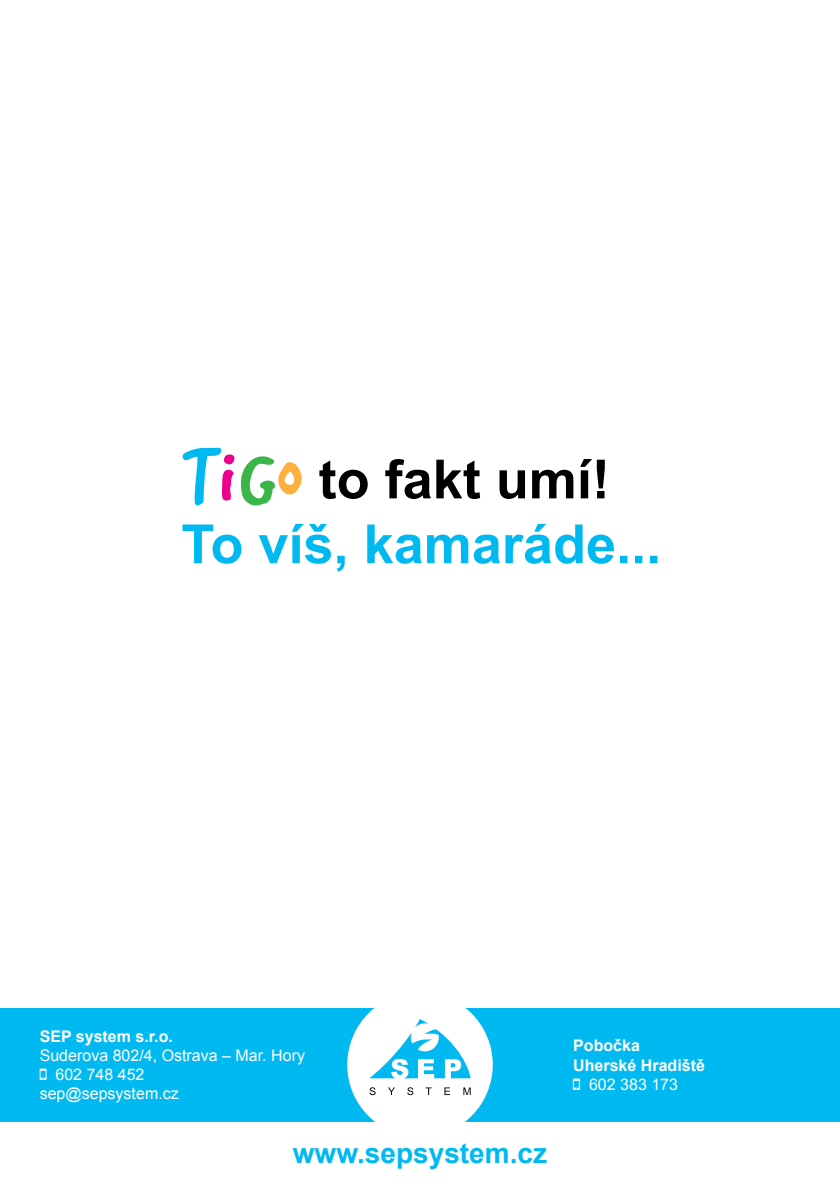
<style>
.page{position:relative;width:840px;height:1191px;background:#fff}
.page>*{position:absolute;margin:0;border:0;box-sizing:border-box;transform-origin:0 0}
.t1{font:700 28px "Arial";color:#00b9f1}
.t2{font:16px "Arial";color:#fff}
.t3{font:700 16px/19.2px "Arial";color:#fff}
</style>
<div class="page">
<div style="left:0;top:1007px;width:839px;height:114px;background:#00b9f1"></div>
<div style="left:347px;top:992px;width:145px;height:145px;background:#fff;border-radius:50%"></div>
<svg style="left:369px;top:1087px;width:6px;height:8px"></svg>
<svg style="left:388px;top:1087px;width:7px;height:8px"></svg>
<svg style="left:407px;top:1087px;width:6px;height:8px"></svg>
<svg style="left:425px;top:1087px;width:6px;height:8px"></svg>
<svg style="left:444px;top:1087px;width:6px;height:8px"></svg>
<svg style="left:463px;top:1087px;width:7px;height:8px"></svg>
<svg style="left:370px;top:1019px;width:100px;height:59px"></svg>
<svg style="left:319px;top:459px;width:285px;height:40px"></svg>
<svg style="left:182px;top:524px;width:475px;height:48px"></svg>
<svg style="left:182px;top:447px;width:120px;height:59px"></svg>
<p class="t3" style="left:40px;top:1027px;width:135px">SEP system s.r.o.</p>
<p class="t2" style="left:40px;top:1044px;width:267px">Suderova 802/4, Ostrava – Mar. Hory</p>
<p class="t2" style="left:55px;top:1064px;width:90px">602 748 452</p>
<p class="t2" style="left:40px;top:1083px;width:140px">sep@sepsystem.cz</p>
<h1 class="t1" style="left:292px;top:1134px;width:256px">www.sepsystem.cz</h1>
<p class="t3" style="left:573px;top:1036px;width:133px">Pobočka<br>Uherské Hradiště</p>
<p class="t2" style="left:588px;top:1073px;width:90px">602 383 173</p>
</div>
